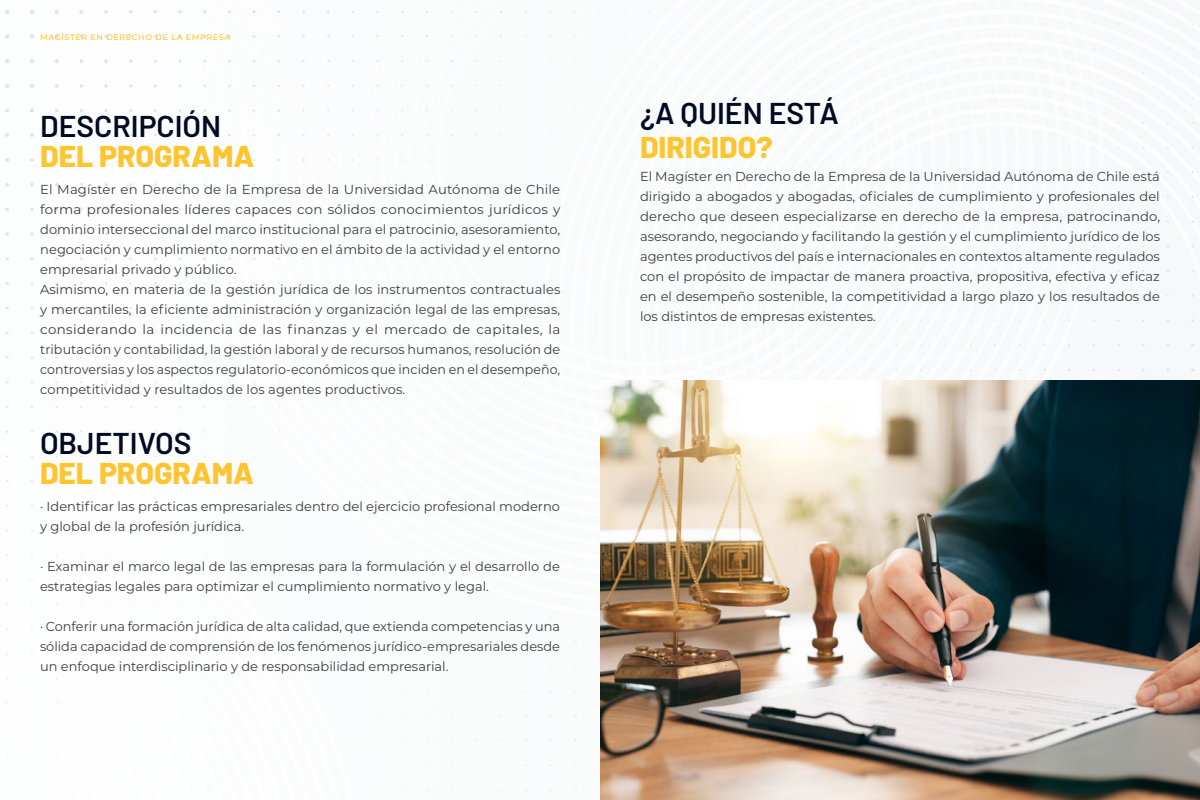
<style>
.page{position:relative;width:1200px;height:800px;background:#fff}
.page>*{position:absolute;margin:0;border:0;box-sizing:border-box;transform-origin:0 0}
.t1{font:600 30px "Barlow";color:#000a25}
.t2{font:800 30px "Barlow";color:#ffc42e}
.t3{font:13px/20px "Montserrat";letter-spacing:.005em;color:#3d3d3b}
.t4{font:500 8px "Montserrat";letter-spacing:.075em;color:#ffc42e}
</style>
<div class="page">
<img style="left:600px;top:380px;width:600px;height:420px">
<p class="t4" style="left:40px;top:32px;width:192px">MAGÍSTER EN DERECHO DE LA EMPRESA</p>
<h1 class="t1" style="left:40px;top:104px;width:183px">DESCRIPCIÓN</h1>
<h1 class="t2" style="left:40px;top:133px;width:216px">DEL PROGRAMA</h1>
<p class="t3" style="left:40px;top:179px;width:522px">El Magíster en Derecho de la Empresa de la Universidad Autónoma de Chile forma profesionales líderes capaces con sólidos conocimientos jurídicos y dominio interseccional del marco institucional para el patrocinio, asesoramiento, negociación y cumplimiento normativo en el ámbito de la actividad y el entorno empresarial privado y público.<br>Asimismo, en materia de la gestión jurídica de los instrumentos contractuales y mercantiles, la eficiente administración y organización legal de las empresas, considerando la incidencia de las finanzas y el mercado de capitales, la tributación y contabilidad, la gestión laboral y de recursos humanos, resolución de controversias y los aspectos regulatorio-económicos que inciden en el desempeño, competitividad y resultados de los agentes productivos.</p>
<h1 class="t1" style="left:40px;top:421px;width:153px">OBJETIVOS</h1>
<h1 class="t2" style="left:40px;top:450px;width:216px">DEL PROGRAMA</h1>
<p class="t3" style="left:40px;top:496px;width:522px">· Identificar las prácticas empresariales dentro del ejercicio profesional moderno y global de la profesión jurídica.</p>
<p class="t3" style="left:40px;top:556px;width:521px">· Examinar el marco legal de las empresas para la formulación y el desarrollo de estrategias legales para optimizar el cumplimiento normativo y legal.</p>
<p class="t3" style="left:40px;top:616px;width:521px;text-align:justify">· Conferir una formación jurídica de alta calidad, que extienda competencias y una sólida capacidad de comprensión de los fenómenos jurídico-empresariales desde un enfoque interdisciplinario y de responsabilidad empresarial.</p>
<h1 class="t1" style="left:640px;top:91px;width:200px">¿A QUIÉN ESTÁ</h1>
<h1 class="t2" style="left:640px;top:124px;width:134px">DIRIGIDO?</h1>
<p class="t3" style="left:640px;top:166px;width:522px;text-align:justify">El Magíster en Derecho de la Empresa de la Universidad Autónoma de Chile está dirigido a abogados y abogadas, oficiales de cumplimiento y profesionales del derecho que deseen especializarse en derecho de la empresa, patrocinando, asesorando, negociando y facilitando la gestión y el cumplimiento jurídico de los agentes productivos del país e internacionales en contextos altamente regulados con el propósito de impactar de manera proactiva, propositiva, efectiva y eficaz en el desempeño sostenible, la competitividad a largo plazo y los resultados de los distintos de empresas existentes.</p>
</div>
